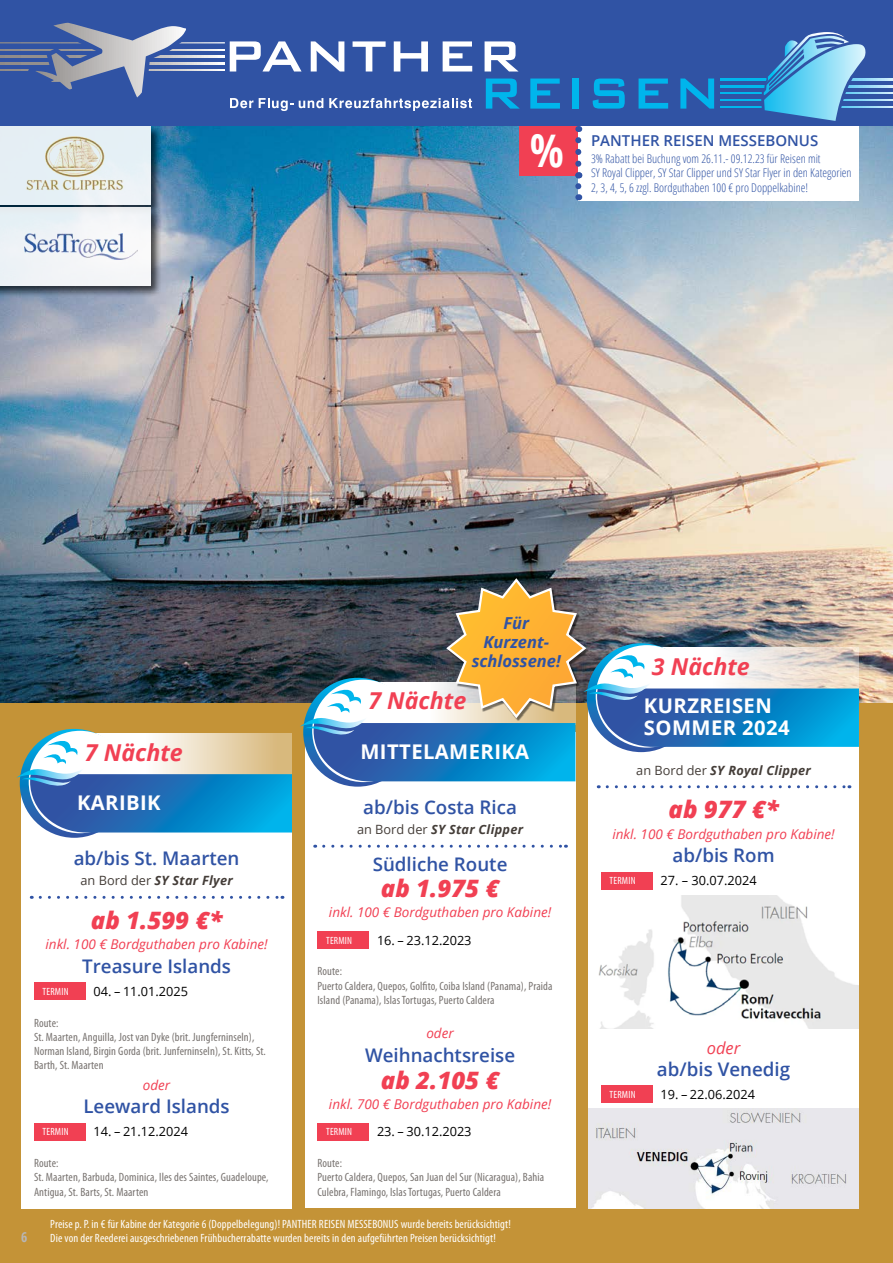
<style>
.page{position:relative;width:893px;height:1263px;background:#c49337}
.page>*{position:absolute;margin:0;border:0;box-sizing:border-box;transform-origin:0 0}
.t1{font:700 45px "Open Sans Condensed";color:#fff}
.t2{font:italic 800 24px "Open Sans";color:#f14053}
.t3{font:italic 700 23.25px "Open Sans";color:#f14053}
.t4{font:700 20.25px/22.5px "Open Sans";letter-spacing:.02em;color:#fff}
.t5{font:600 18.75px "Open Sans";color:#3053a4}
.t6{font:italic 700 16.5px/18.8px "Open Sans";color:#3053a4;text-align:center}
.t7{font:italic 16.5px "Open Sans";color:#f14053}
.t8{font:600 15px "Open Sans";color:#3053a4}
.t9{font:italic 13.5px "Open Sans";color:#f14053}
.t10{font:700 13.5px "Open Sans Condensed";color:#b8b6b5}
.t11{font:12.75px "Open Sans";color:#000}
.t12{font:italic 700 12.75px "Open Sans";letter-spacing:.02em;color:#443d38}
.t13{font:condensed 12px/14.2px "Myriad Pro";letter-spacing:.01em;color:#787370}
.t14{font:condensed 12px/14.2px "Myriad Pro";letter-spacing:.01em;color:#fff}
.t15{font:300 12px/14.2px "Open Sans Condensed";color:#3053a4}
.t16{font:condensed 10.5px "Myriad Pro";letter-spacing:.02em;color:#fff}
.s1{font-weight:400;font-style:normal}
</style>
<div class="page">
<img style="left:0;top:126px;width:893px;height:576px">
<div style="left:21px;top:838px;width:271px;height:370px;background:#fff"></div>
<svg style="left:40px;top:896px;width:243px;height:3px"></svg>
<div style="left:34px;top:983px;width:51px;height:17px;background:#f14053"></div>
<div style="left:34px;top:1123px;width:51px;height:17px;background:#f14053"></div>
<div style="left:588px;top:1028px;width:271px;height:80px;background:#fff"></div>
<div style="left:601px;top:1085px;width:51px;height:18px;background:#f14053"></div>
<svg style="left:21px;top:832px;width:271px;height:6px"></svg>
<svg style="left:96px;top:733px;width:196px;height:1px"></svg>
<svg style="left:20px;top:729px;width:109px;height:109px"></svg>
<svg style="left:16px;top:734px;width:276px;height:98px;background:#71a5c3"></svg>
<div style="left:588px;top:752px;width:271px;height:143px;background:#fff"></div>
<div style="left:601px;top:872px;width:51px;height:17px;background:#f14053"></div>
<div style="left:305px;top:787px;width:270px;height:421px;background:#fff"></div>
<svg style="left:324px;top:845px;width:242px;height:3px"></svg>
<div style="left:317px;top:932px;width:51px;height:17px;background:#f14053"></div>
<div style="left:317px;top:1123px;width:51px;height:17px;background:#f14053"></div>
<img style="left:588px;top:895px;width:271px;height:133px">
<img style="left:588px;top:1108px;width:271px;height:100px">
<div style="left:519px;top:126px;width:59px;height:49px;background:#f14053"></div>
<div style="left:578px;top:126px;width:281px;height:74px;background:#fff"></div>
<svg style="left:575px;top:172px;width:6px;height:14px"></svg>
<svg style="left:575px;top:126px;width:6px;height:38px"></svg>
<img style="left:300px;top:577px;width:559px;height:211px">
<div style="left:0;top:124px;width:162px;height:92px;background:#000;opacity:.75"></div>
<div style="left:0;top:126px;width:150px;height:79px;background:#e5f0f5"></div>
<img style="left:26px;top:136px;width:98px;height:56px">
<div style="left:0;top:205px;width:162px;height:92px;background:#000;opacity:.75"></div>
<div style="left:0;top:207px;width:150px;height:79px;background:#f1f3f7"></div>
<img style="left:24px;top:233px;width:114px;height:27px">
<div style="left:0;top:0;width:893px;height:126px;background:#3053a4"></div>
<svg style="left:720px;top:79px;width:173px;height:1px"></svg>
<svg style="left:720px;top:86px;width:173px;height:1px"></svg>
<svg style="left:720px;top:93px;width:173px;height:1px"></svg>
<svg style="left:720px;top:100px;width:173px;height:1px"></svg>
<svg style="left:720px;top:106px;width:173px;height:2px"></svg>
<svg style="left:486px;top:79px;width:34px;height:30px"></svg>
<svg style="left:530px;top:79px;width:30px;height:30px"></svg>
<div style="left:572px;top:79px;width:7px;height:30px;background:#00b5ec"></div>
<svg style="left:593px;top:79px;width:32px;height:30px"></svg>
<svg style="left:638px;top:79px;width:30px;height:30px"></svg>
<svg style="left:680px;top:79px;width:34px;height:30px"></svg>
<svg style="left:485px;top:41px;width:34px;height:31px"></svg>
<svg style="left:0;top:22px;width:472px;height:89px"></svg>
<svg style="left:761px;top:32px;width:108px;height:89px"></svg>
<h1 class="t1" style="left:530px;top:119px;width:36px">%</h1>
<p class="t8" style="left:591px;top:130px;width:229px">PANTHER REISEN MESSEBONUS</p>
<p class="t15" style="left:591px;top:151px;width:262px">3% Rabatt bei Buchung vom 26.11.- 09.12.23 für Reisen mit<br>SY Royal Clipper, SY Star Clipper und SY Star Flyer in den Kategorien<br>2, 3, 4, 5, 6 zzgl. Bordguthaben 100 € pro Doppelkabine!</p>
<h3 class="t6" style="left:472px;top:614px;width:90px">Für<br>Kurzent&shy;schlossene!</h3>
<h3 class="t3" style="left:85px;top:736px;width:99px">7 Nächte</h3>
<h3 class="t4" style="left:77px;top:790px;width:85px">KARIBIK</h3>
<h3 class="t5" style="left:74px;top:845px;width:167px">ab/bis St. Maarten</h3>
<p class="t12" style="left:81px;top:871px;width:154px"><span class="s1">an Bord der</span> SY Star Flyer</p>
<h2 class="t2" style="left:91px;top:902px;width:133px">ab 1.599 €*</h2>
<p class="t9" style="left:45px;top:935px;width:224px">inkl. 100 € Bordguthaben pro Kabine!</p>
<h3 class="t5" style="left:82px;top:953px;width:150px">Treasure Islands</h3>
<p class="t16" style="left:43px;top:985px;width:28px">TERMIN</p>
<p class="t11" style="left:94px;top:982px;width:96px">04. – 11.01.2025</p>
<p class="t13" style="left:34px;top:1015px;width:233px">Route:<br>St. Maarten, Anguilla, Jost van Dyke (brit. Jungferninseln), Norman Island, Birgin Gorda (brit. Junferninseln), St. Kitts, St.<br>Barth, St. Maarten</p>
<p class="t9" style="left:143px;top:1075px;width:29px">oder</p>
<h3 class="t5" style="left:83px;top:1093px;width:148px">Leeward Islands</h3>
<p class="t16" style="left:43px;top:1125px;width:28px">TERMIN</p>
<p class="t11" style="left:94px;top:1123px;width:96px">14. – 21.12.2024</p>
<p class="t13" style="left:34px;top:1156px;width:236px">Route:<br>St. Maarten, Barbuda, Dominica, Iles des Saintes, Guadeloupe,<br>Antigua, St. Barts, St. Maarten</p>
<h3 class="t3" style="left:368px;top:684px;width:99px">7 Nächte</h3>
<h3 class="t4" style="left:360px;top:739px;width:170px">MITTELAMERIKA</h3>
<h3 class="t5" style="left:363px;top:794px;width:155px">ab/bis Costa Rica</h3>
<p class="t12" style="left:357px;top:820px;width:168px"><span class="s1">an Bord der</span> SY Star Clipper</p>
<h3 class="t5" style="left:373px;top:851px;width:136px">Südliche Route</h3>
<h2 class="t2" style="left:381px;top:870px;width:120px">ab 1.975 €</h2>
<p class="t9" style="left:329px;top:903px;width:224px">inkl. 100 € Bordguthaben pro Kabine!</p>
<p class="t16" style="left:326px;top:934px;width:28px">TERMIN</p>
<p class="t11" style="left:377px;top:931px;width:96px">16. – 23.12.2023</p>
<p class="t13" style="left:317px;top:964px;width:237px">Route:<br>Puerto Caldera, Quepos, Golfito, Coiba Island (Panama), Praida<br>Island (Panama), Islas Tortugas, Puerto Caldera</p>
<p class="t9" style="left:426px;top:1024px;width:29px">oder</p>
<h3 class="t5" style="left:365px;top:1042px;width:152px">Weihnachtsreise</h3>
<h2 class="t2" style="left:381px;top:1062px;width:120px">ab 2.105 €</h2>
<p class="t9" style="left:329px;top:1095px;width:224px">inkl. 700 € Bordguthaben pro Kabine!</p>
<p class="t16" style="left:326px;top:1125px;width:28px">TERMIN</p>
<p class="t11" style="left:377px;top:1123px;width:96px">23. – 30.12.2023</p>
<p class="t13" style="left:317px;top:1156px;width:228px">Route:<br>Puerto Caldera, Quepos, San Juan del Sur (Nicaragua), Bahia<br>Culebra, Flamingo, Islas Tortugas, Puerto Caldera</p>
<p class="t10" style="left:21px;top:1228px;width:8px">6</p>
<p class="t14" style="left:50px;top:1217px;width:462px">Preise p. P. in € für Kabine der Kategorie 6 (Doppelbelegung)! PANTHER REISEN MESSEBONUS wurde bereits berücksichtigt!<br>Die von der Reederei ausgeschriebenen Frühbucherrabatte wurden bereits in den aufgeführten Preisen berücksichtigt!</p>
<h3 class="t3" style="left:652px;top:650px;width:99px">3 Nächte</h3>
<h3 class="t4" style="left:644px;top:694px;width:147px">KURZREISEN<br>SOMMER 2024</h3>
<p class="t12" style="left:636px;top:761px;width:176px"><span class="s1">an Bord der</span> SY Royal Clipper</p>
<h2 class="t2" style="left:668px;top:791px;width:112px">ab 977 €*</h2>
<p class="t9" style="left:612px;top:824px;width:224px">inkl. 100 € Bordguthaben pro Kabine!</p>
<h3 class="t5" style="left:672px;top:843px;width:104px">ab/bis Rom</h3>
<p class="t16" style="left:610px;top:874px;width:28px">TERMIN</p>
<p class="t11" style="left:660px;top:872px;width:98px">27. – 30.07.2024</p>
<h3 class="t7" style="left:707px;top:1037px;width:35px">oder</h3>
<h3 class="t5" style="left:657px;top:1056px;width:135px">ab/bis Venedig</h3>
<p class="t16" style="left:610px;top:1088px;width:28px">TERMIN</p>
<p class="t11" style="left:660px;top:1085px;width:96px">19. – 22.06.2024</p>
</div>
